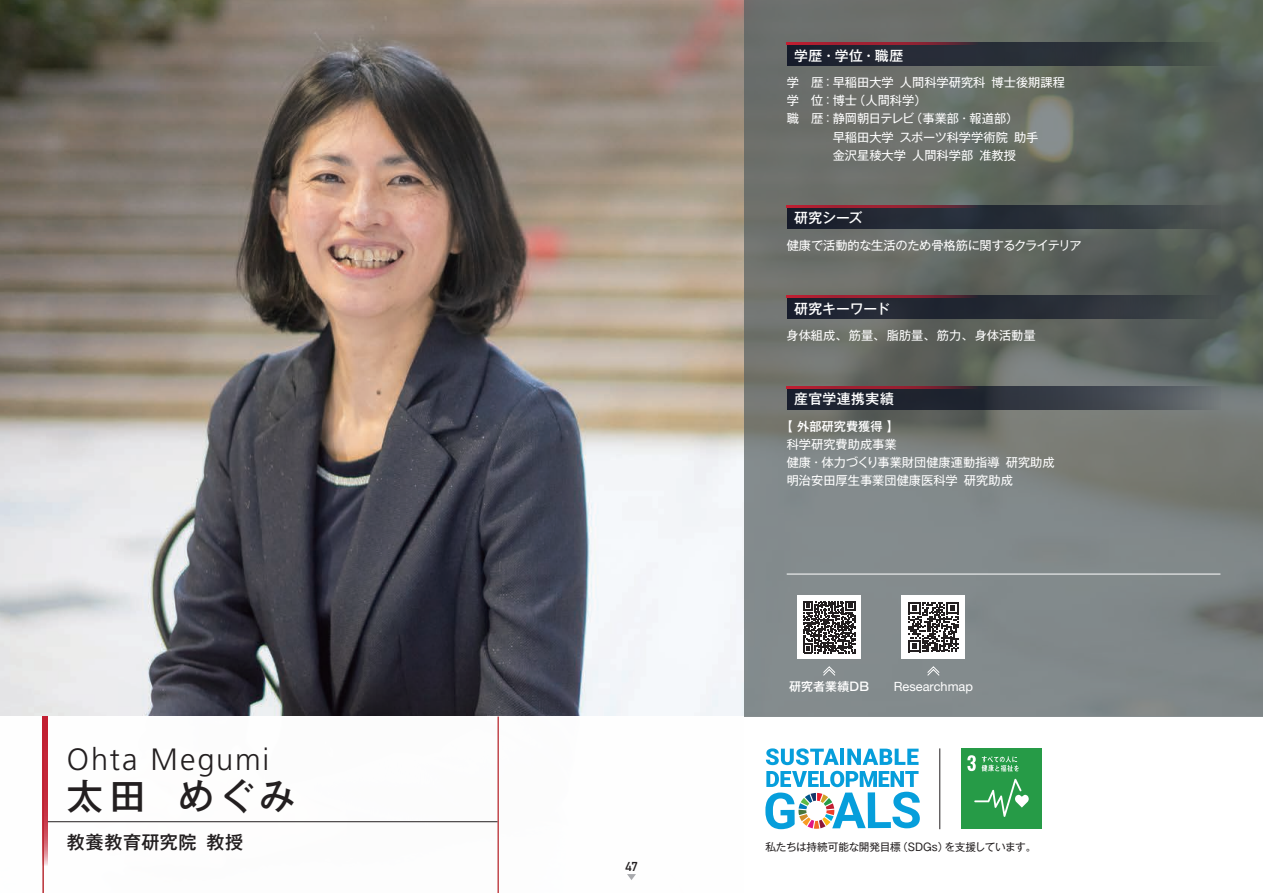
<style>
.page{position:relative;width:1263px;height:893px;background:#fff}
.page>*{position:absolute;margin:0;border:0;box-sizing:border-box;transform-origin:0 0}
.t1{font:500 36.15px "Gothic MB101 Pro";color:#231f20}
.t2{font:300 30.9px "Frutiger LT Std";letter-spacing:.06em;color:#231f20}
.t3{font:500 18px "Gothic MB101 Pro";letter-spacing:.025em;color:#231f20}
.t4{font:500 13.8px "Gothic MB101 Pro";letter-spacing:.025em;color:#fff}
.t5{font:500 13.8px "Gothic MB101 Pro";letter-spacing:-.01em;color:#fff}
.t6{font:12.75px "Helvetica Neue LT Std";color:#fff}
.t7{font:12.75px "DIN Mittelschrift Std";color:#231f20}
.t8{font:12.15px/18px "Gothic MB101 Pro";color:#fff}
.t9{font:12.15px "Gothic MB101 Pro";letter-spacing:-.025em;color:#fff}
.t10{font:500 12.15px "Gothic MB101 Pro";color:#fff}
.t11{font:500 12px "Gothic MB101 Pro";letter-spacing:.015em;color:#fff}
.t12{font:10.65px "Gothic MB101 Pro";letter-spacing:-.025em;color:#231f20}
</style>
<div class="page">
<img style="left:0;top:0;width:744px;height:716px">
<svg style="left:744px;top:0;width:519px;height:716px;background:#707572"></svg>
<hr style="left:497px;top:716px;width:2px;height:177px;background:#b7282e">
<div style="left:43px;top:716px;width:5px;height:150px;background:#faf2f3"></div>
<svg style="left:766px;top:748px;width:73px;height:17px"></svg>
<hr style="left:840px;top:749px;width:4px;height:16px;background:#069edb">
<svg style="left:847px;top:749px;width:71px;height:16px"></svg>
<svg style="left:765px;top:771px;width:155px;height:58px"></svg>
<hr style="left:939px;top:748px;width:1px;height:81px;background:#231f20">
<hr style="left:787px;top:574px;width:433px;height:1px;background:#fff">
<hr style="left:43px;top:716px;width:1px;height:177px;background:#b7282e">
<svg style="left:43px;top:716px;width:5px;height:149px"></svg>
<svg style="left:787px;top:43px;width:433px;height:23px;background:#2b3239"></svg>
<hr style="left:787px;top:43px;width:191px;height:2px;background:#c21f32">
<div style="left:787px;top:205px;width:433px;height:24px;background:linear-gradient(to right,#151a2a,#424a4b)"></div>
<hr style="left:787px;top:205px;width:191px;height:3px;background:#c21f32">
<div style="left:787px;top:296px;width:433px;height:23px;background:linear-gradient(to right,#161b2b,#3c4345)"></div>
<hr style="left:787px;top:296px;width:191px;height:2px;background:#c21f32">
<svg style="left:787px;top:386px;width:433px;height:23px;background:#333943"></svg>
<hr style="left:787px;top:386px;width:191px;height:3px;background:#c21f32">
<div style="left:797px;top:595px;width:64px;height:64px;background:#fff"></div>
<svg style="left:803px;top:601px;width:52px;height:52px"></svg>
<svg style="left:822px;top:666px;width:14px;height:10px"></svg>
<div style="left:901px;top:595px;width:64px;height:64px;background:#fff"></div>
<svg style="left:908px;top:602px;width:50px;height:50px"></svg>
<svg style="left:926px;top:666px;width:14px;height:10px"></svg>
<hr style="left:48px;top:821px;width:449px;height:1px;background:#231f20">
<div style="left:961px;top:748px;width:81px;height:81px;background:#269b47"></div>
<svg style="left:974px;top:779px;width:55px;height:38px"></svg>
<svg style="left:967px;top:755px;width:52px;height:16px"></svg>
<svg style="left:627px;top:874px;width:9px;height:6px"></svg>
<h2 class="t2" style="left:67px;top:742px;width:204px">Ohta Megumi</h2>
<h1 class="t1" style="left:67px;top:766px;width:230px">太田 めぐみ</h1>
<h3 class="t3" style="left:67px;top:827px;width:178px">教養教育研究院 教授</h3>
<p class="t7" style="left:625px;top:859px;width:14px">47</p>
<p class="t4" style="left:794px;top:44px;width:111px">学歴・学位・職歴</p>
<p class="t8" style="left:787px;top:72px;width:280px">学　歴：早稲田大学 人間科学研究科 博士後期課程</p>
<p class="t8" style="left:787px;top:90px;width:141px">学　位：博士（人間科学）</p>
<p class="t8" style="left:787px;top:108px;width:233px">職　歴：静岡朝日テレビ（事業部・報道部）</p>
<p class="t8" style="left:833px;top:126px;width:207px">早稲田大学 スポーツ科学学術院 助手</p>
<p class="t8" style="left:833px;top:144px;width:185px">金沢星稜大学 人間科学部 准教授</p>
<p class="t4" style="left:794px;top:207px;width:70px">研究シーズ</p>
<p class="t9" style="left:787px;top:235px;width:296px">健康で活動的な生活のため骨格筋に関するクライテリア</p>
<p class="t5" style="left:794px;top:297px;width:97px">研究キーワード</p>
<p class="t8" style="left:786px;top:325px;width:251px">身体組成、筋量、脂肪量、筋力、身体活動量</p>
<p class="t4" style="left:794px;top:387px;width:101px">産官学連携実績</p>
<p class="t10" style="left:781px;top:416px;width:120px">【 外部研究費獲得 】</p>
<p class="t8" style="left:787px;top:433px;width:270px">科学研究費助成事業<br>健康・体力づくり事業財団健康運動指導 研究助成明治安田厚生事業団健康医科学 研究助成</p>
<p class="t11" style="left:789px;top:676px;width:82px">研究者業績DB</p>
<p class="t6" style="left:894px;top:679px;width:81px">Researchmap</p>
<p class="t12" style="left:765px;top:838px;width:272px">私たちは持続可能な開発目標（SDGs）を支援しています。</p>
</div>
